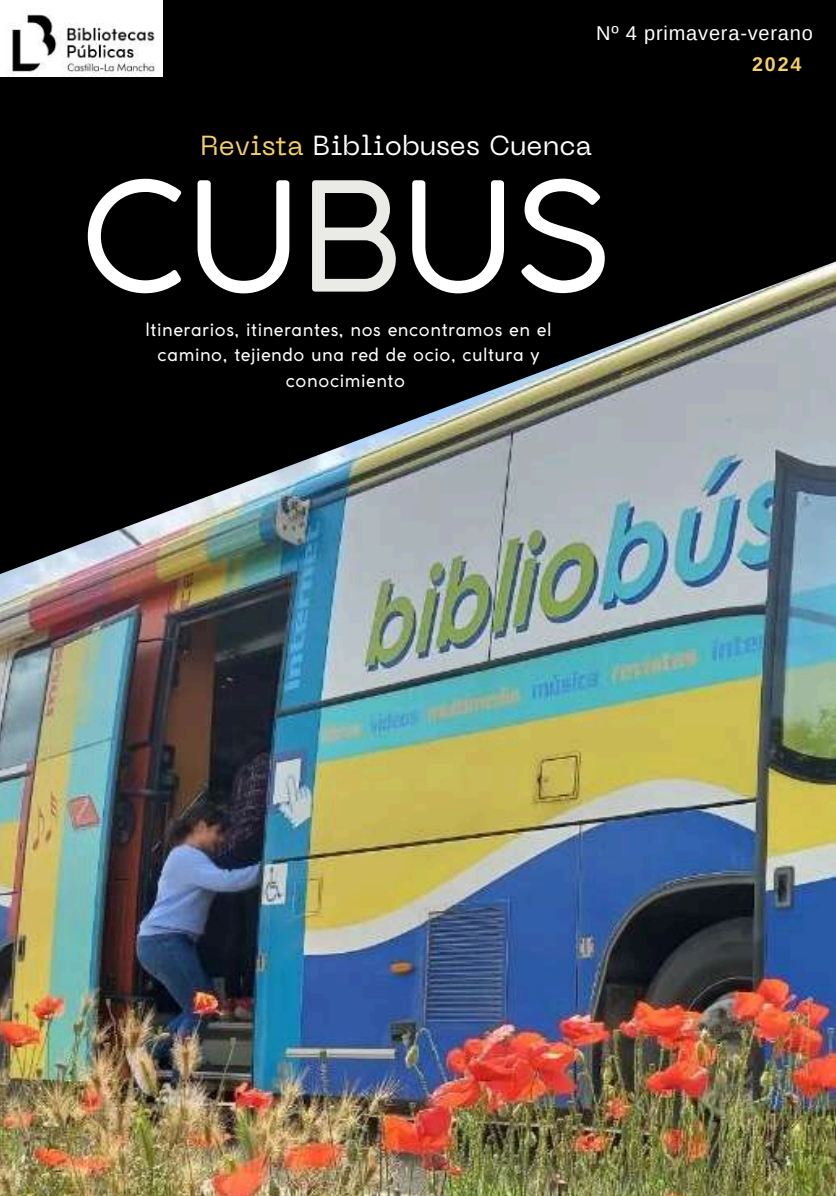
<style>
.page{position:relative;width:836px;height:1196px;background:#fff}
.page>*{position:absolute;margin:0;border:0;box-sizing:border-box;transform-origin:0 0}
.t1{font:150px "Coco Gothic";color:#fff}
.t2{font:27.4px "PP Neue Machina";color:#fff}
.t3{font:20px "Arimo";letter-spacing:.04em;color:#fff}
.t4{font:700 19.6px "Arimo";color:#f4d065}
.t5{font:18px/25.2px "Coco Gothic";letter-spacing:.03em;color:#fff;text-align:center}
.s1{color:#f4d065}
.s2{color:#eaeae7}
</style>
<div class="page">
<img style="left:0;top:631px;width:836px;height:564px">
<img style="left:0;top:0;width:836px;height:631px">
<img style="left:0;top:0;width:162px;height:76px">
<p class="t3" style="left:596px;top:22px;width:218px">Nº 4 primavera-verano</p>
<p class="t4" style="left:752px;top:53px;width:51px">2024</p>
<h2 class="t2" style="left:200px;top:135px;width:393px"><span class="s1">Revista</span> Bibliobuses Cuenca</h2>
<h1 class="t1" style="left:81px;top:180px;width:531px">CU<span class="s2">B</span>US</h1>
<p class="t5" style="left:146px;top:318px;width:407px">Itinerarios, itinerantes, nos encontramos en el camino, tejiendo una red de ocio, cultura y conocimiento</p>
</div>
